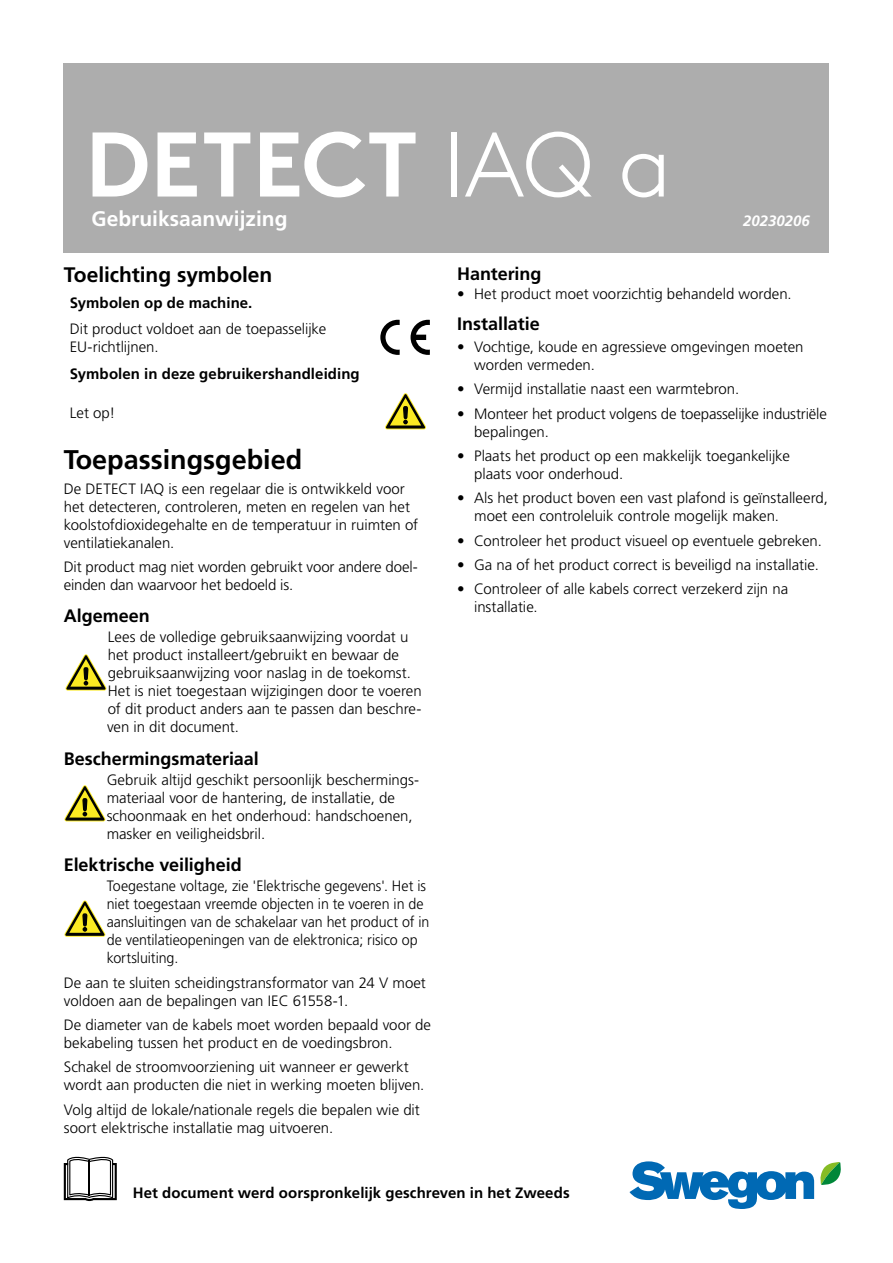
<style>
.page{position:relative;width:893px;height:1263px;background:#fff}
.page>*{position:absolute;margin:0;border:0;box-sizing:border-box;transform-origin:0 0}
.t1{font:700 91.5px "Swegon Brown";color:#fff}
.t2{font:700 27px "Frutiger LT Pro";color:#000}
.t3{font:700 21px "Frutiger LT Pro";letter-spacing:-.005em;color:#000}
.t4{font:700 21px "Frutiger LT Pro";color:#fff}
.t5{font:700 18px "Frutiger LT Pro";color:#000}
.t6{font:300 15px/18px "Frutiger LT Pro";color:#000}
.t7{font:300 15px/18px "Frutiger LT Pro";color:#000;scale:.95 1}
.t8{font:700 15px "Frutiger LT Pro";letter-spacing:.005em;color:#000}
.t9{font:italic 700 15px "Frutiger LT Pro";color:#fff}
.s1{font-weight:300}
</style>
<div class="page">
<div style="left:64px;top:64px;width:765px;height:189px;background:#adadad"></div>
<svg style="left:629px;top:1161px;width:212px;height:48px"></svg>
<svg style="left:64px;top:1156px;width:53px;height:45px"></svg>
<svg style="left:380px;top:320px;width:20px;height:35px"></svg>
<svg style="left:411px;top:320px;width:19px;height:35px"></svg>
<svg style="left:385px;top:393px;width:41px;height:36px"></svg>
<svg style="left:65px;top:654px;width:42px;height:36px"></svg>
<svg style="left:64px;top:785px;width:41px;height:36px"></svg>
<svg style="left:64px;top:900px;width:41px;height:37px"></svg>
<h1 class="t1" style="left:85px;top:90px;width:588px">DETECT <span class="s1">IAQ a</span></h1>
<h3 class="t4" style="left:92px;top:206px;width:198px">Gebruiksaanwijzing</h3>
<p class="t9" style="left:743px;top:212px;width:68px">20230206</p>
<h3 class="t3" style="left:64px;top:263px;width:210px">Toelichting symbolen</h3>
<p class="t8" style="left:70px;top:294px;width:184px">Symbolen op de machine.</p>
<p class="t6" style="left:70px;top:320px;width:258px">Dit product voldoet aan de toepasselijke<br>EU-richtlijnen.</p>
<p class="t8" style="left:70px;top:365px;width:291px">Symbolen in deze gebruikershandleiding</p>
<p class="t6" style="left:70px;top:403px;width:47px">Let op!</p>
<h2 class="t2" style="left:64px;top:444px;width:240px">Toepassingsgebied</h2>
<p class="t6" style="left:64px;top:480px;width:356px">De DETECT IAQ is een regelaar die is ontwikkeld voor het detecteren, controleren, meten en regelen van het koolstofdioxidegehalte en de temperatuur in ruimten of ventilatiekanalen.</p>
<p class="t6" style="left:64px;top:558px;width:356px">Dit product mag niet worden gebruikt voor andere doel&shy;einden dan waarvoor het bedoeld is.</p>
<p class="t5" style="left:64px;top:605px;width:88px">Algemeen</p>
<p class="t6" style="left:107px;top:628px;width:316px">Lees de volledige gebruiksaanwijzing voordat u het product installeert/gebruikt en bewaar de gebruiksaanwijzing voor naslag in de toekomst.<br>Het is niet toegestaan wijzigingen door te voeren of dit product anders aan te passen dan beschre&shy;ven in dit document.</p>
<p class="t5" style="left:64px;top:748px;width:196px">Beschermingsmateriaal</p>
<p class="t6" style="left:107px;top:771px;width:314px">Gebruik altijd geschikt persoonlijk beschermings&shy;materiaal voor de hantering, de installatie, de schoonmaak en het onderhoud: handschoenen, masker en veiligheidsbril.</p>
<p class="t5" style="left:64px;top:854px;width:180px">Elektrische veiligheid</p>
<p class="t7" style="left:107px;top:877px;width:341px">Toegestane voltage, zie 'Elektrische gegevens'. Het is niet toegestaan vreemde objecten in te voeren in de aansluitingen van de schakelaar van het product of in de ventilatieopeningen van de elektronica; risico op kortsluiting.</p>
<p class="t6" style="left:64px;top:973px;width:364px">De aan te sluiten scheidingstransformator van 24 V moet voldoen aan de bepalingen van IEC 61558-1.</p>
<p class="t6" style="left:64px;top:1016px;width:369px">De diameter van de kabels moet worden bepaald voor de bekabeling tussen het product en de voedingsbron.</p>
<p class="t6" style="left:64px;top:1058px;width:362px">Schakel de stroomvoorziening uit wanneer er gewerkt wordt aan producten die niet in werking moeten blijven.</p>
<p class="t6" style="left:64px;top:1101px;width:358px">Volg altijd de lokale/nationale regels die bepalen wie dit soort elektrische installatie mag uitvoeren.</p>
<p class="t5" style="left:457px;top:263px;width:86px">Hantering</p>
<p class="t6" style="left:457px;top:285px;width:336px">• Het product moet voorzichtig behandeld worden.</p>
<p class="t5" style="left:457px;top:313px;width:84px">Installatie</p>
<p class="t6" style="left:474px;top:338px;width:331px;text-indent:-17px">• Vochtige, koude en agressieve omgevingen moeten worden vermeden.</p>
<p class="t6" style="left:457px;top:380px;width:284px">• Vermijd installatie naast een warmtebron.</p>
<p class="t6" style="left:474px;top:404px;width:354px;text-indent:-17px">• Monteer het product volgens de toepasselijke industriële bepalingen.</p>
<p class="t6" style="left:474px;top:447px;width:317px;text-indent:-17px">• Plaats het product op een makkelijk toegankelijke plaats voor onderhoud.</p>
<p class="t6" style="left:474px;top:489px;width:355px;text-indent:-17px">• Als het product boven een vast plafond is geïnstalleerd, moet een controleluik controle mogelijk maken.</p>
<p class="t6" style="left:457px;top:532px;width:366px">• Controleer het product visueel op eventuele gebreken.</p>
<p class="t6" style="left:457px;top:556px;width:363px">• Ga na of het product correct is beveiligd na installatie.</p>
<p class="t6" style="left:474px;top:580px;width:316px;text-indent:-17px">• Controleer of alle kabels correct verzekerd zijn na installatie.</p>
<p class="t8" style="left:133px;top:1184px;width:438px">Het document werd oorspronkelijk geschreven in het Zweeds</p>
</div>
